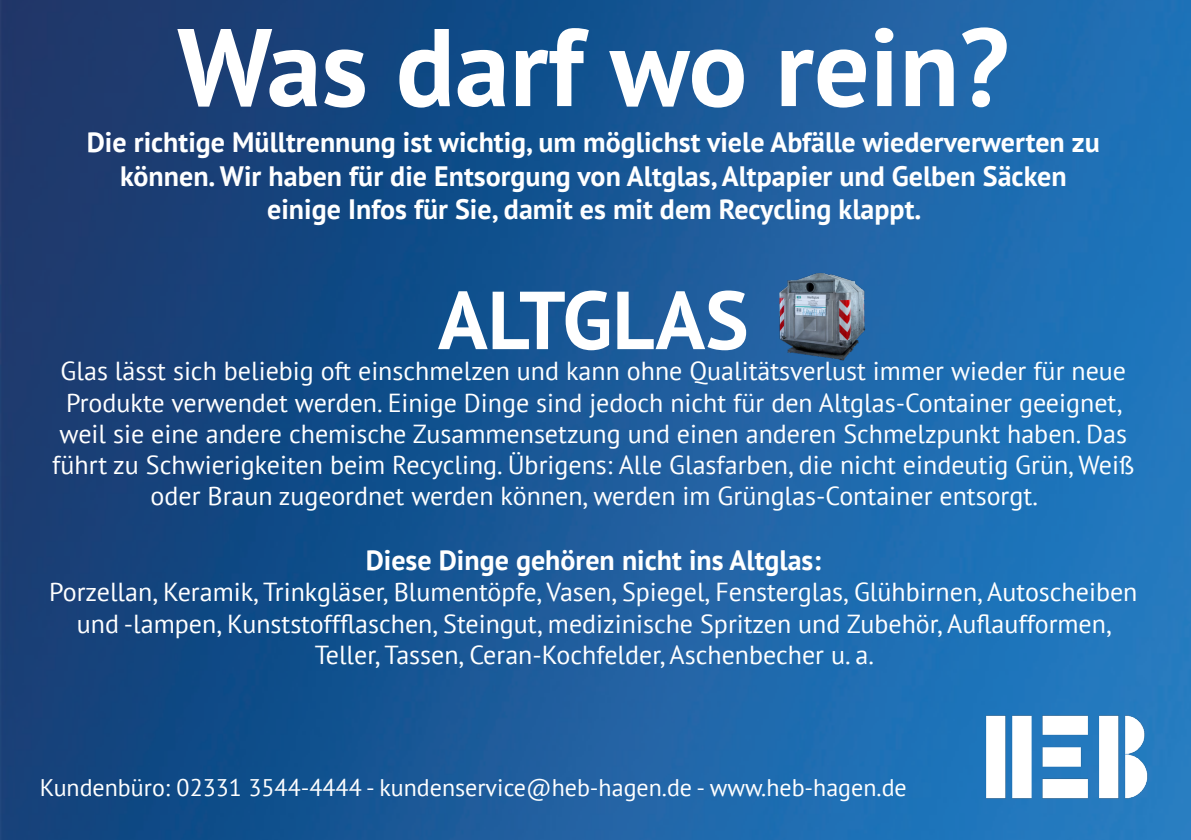
<style>
.page{position:relative;width:1191px;height:840px;background:#fff}
.page>*{position:absolute;margin:0;border:0;box-sizing:border-box;transform-origin:0 0}
.t1{font:700 110px "PT Sans Pro";color:#fff}
.t2{font:700 82px "PT Sans";color:#fff}
.t3{font:700 28px "PT Sans";color:#fff}
.t4{font:26px/31.2px "PT Sans";color:#fff;text-align:center}
.t5{font:24px "PT Sans";color:#fff}
</style>
<div class="page">
<img style="left:0;top:0;width:1191px;height:839px">
<img style="left:985px;top:714px;width:163px;height:83px">
<img style="left:769px;top:219px;width:100px;height:151px">
<p class="t1" style="left:177px;top:-5px;width:833px">Was darf wo rein?</p>
<p class="t3" style="left:87px;top:124px;width:1014px">Die richtige Mülltrennung ist wichtig, um möglichst viele Abfälle wiederverwerten zu</p>
<p class="t3" style="left:120px;top:157px;width:948px">können. Wir haben für die Entsorgung von Altglas, Altpapier und Gelben Säcken</p>
<p class="t3" style="left:267px;top:191px;width:655px">einige Infos für Sie, damit es mit dem Recycling klappt.</p>
<p class="t2" style="left:438px;top:266px;width:312px">ALTGLAS</p>
<p class="t4" style="left:52px;top:355px;width:1083px">Glas lässt sich beliebig oft einschmelzen und kann ohne Qualitätsverlust immer wieder für neue Produkte verwendet werden. Einige Dinge sind jedoch nicht für den Altglas-Container geeignet, weil sie eine andere chemische Zusammensetzung und einen anderen Schmelzpunkt haben. Das führt zu Schwierigkeiten beim Recycling. Übrigens: Alle Glasfarben, die nicht eindeutig Grün, Weiß oder Braun zugeordnet werden können, werden im Grünglas-Container entsorgt.</p>
<p class="t3" style="left:366px;top:541px;width:457px">Diese Dinge gehören nicht ins Altglas:</p>
<p class="t4" style="left:49px;top:575px;width:1089px">Porzellan, Keramik, Trinkgläser, Blumentöpfe, Vasen, Spiegel, Fensterglas, Glühbirnen, Autoscheiben und -lampen, Kunststoffflaschen, Steingut, medizinische Spritzen und Zubehör, Auflaufformen,</p>
<p class="t4" style="left:315px;top:638px;width:561px">Teller, Tassen, Ceran-Kochfelder, Aschenbecher u. a.</p>
<p class="t5" style="left:40px;top:771px;width:868px">Kundenbüro: 02331 3544-4444 - kundenservice@heb-hagen.de - www.heb-hagen.de</p>
</div>
